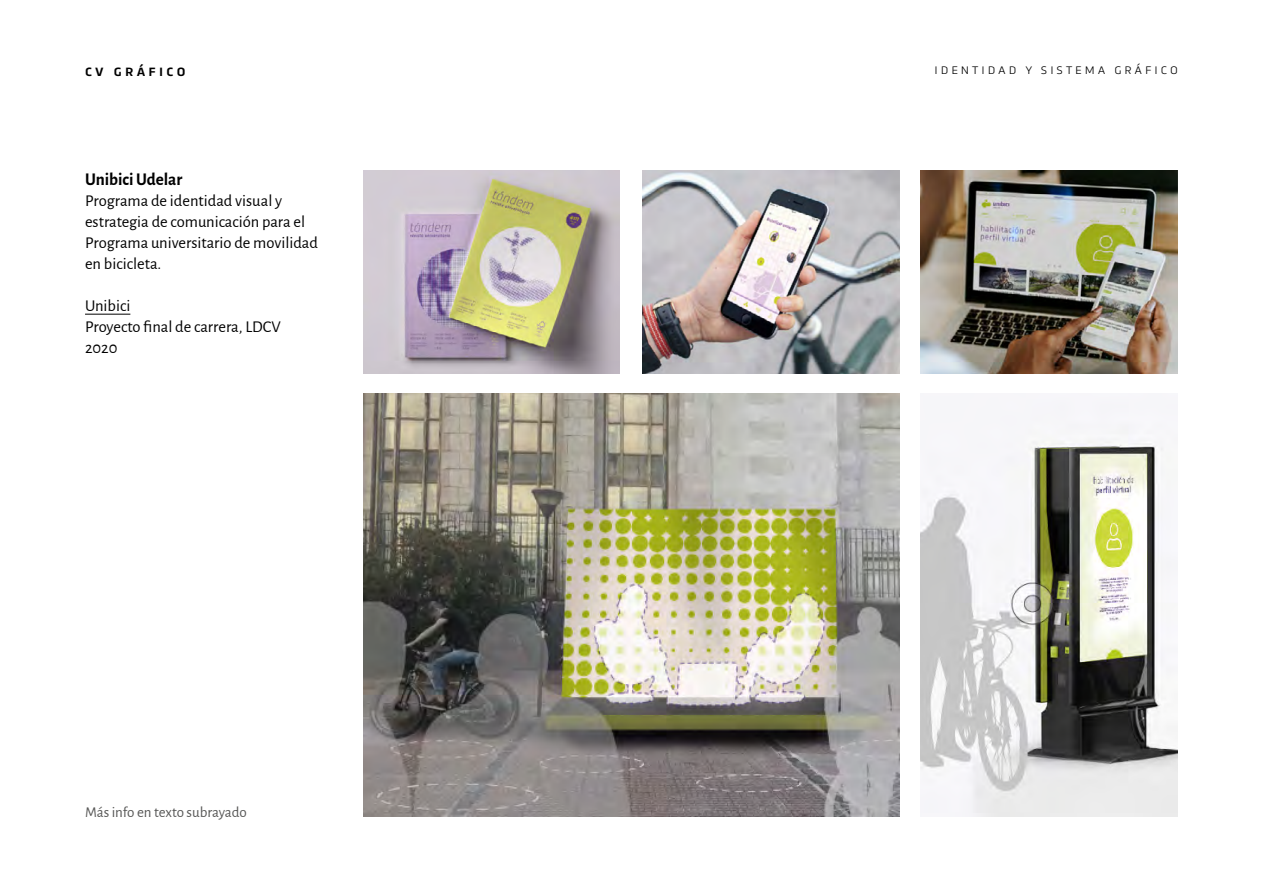
<style>
.page{position:relative;width:1263px;height:893px;background:#fff}
.page>*{position:absolute;margin:0;border:0;box-sizing:border-box;transform-origin:0 0}
.titulos{font:700 18px "Alegreya Sans";color:#000;scale:.95 1}
.t1{font:16.5px/21px "Alegreya Sans";color:#000}
.t2{font:500 16.5px "Trasandina";letter-spacing:.2em;color:#000}
.t3{font:300 15px "Trasandina";letter-spacing:.2em;color:#000}
.t4{font:15px "Alegreya Sans";letter-spacing:-.005em;color:#575756}
</style>
<div class="page">
<img style="left:921px;top:170px;width:257px;height:203px">
<img style="left:642px;top:170px;width:257px;height:203px">
<img style="left:364px;top:393px;width:535px;height:423px">
<img style="left:364px;top:170px;width:256px;height:203px">
<img style="left:921px;top:405px;width:257px;height:411px">
<hr style="left:85px;top:314px;width:45px;height:1px;background:#000">
<p class="t2" style="left:85px;top:58px;width:102px">cv gráfico</p>
<p class="t3" style="left:934px;top:58px;width:245px">identidad y sistema gráfico</p>
<p class="titulos" style="left:85px;top:166px;width:104px">Unibici Udelar</p>
<p class="t1" style="left:85px;top:190px;width:235px">Programa de identidad visual y estrategia de comunicación para el<br>Programa universitario de movilidad</p>
<p class="t1" style="left:85px;top:253px;width:78px">en bicicleta.</p>
<p class="t1" style="left:85px;top:295px;width:47px">Unibici</p>
<p class="t1" style="left:85px;top:316px;width:197px">Proyecto final de carrera, LDCV</p>
<p class="t1" style="left:85px;top:337px;width:34px">2020</p>
<p class="t4" style="left:85px;top:801px;width:163px">Más info en texto subrayado</p>
</div>
